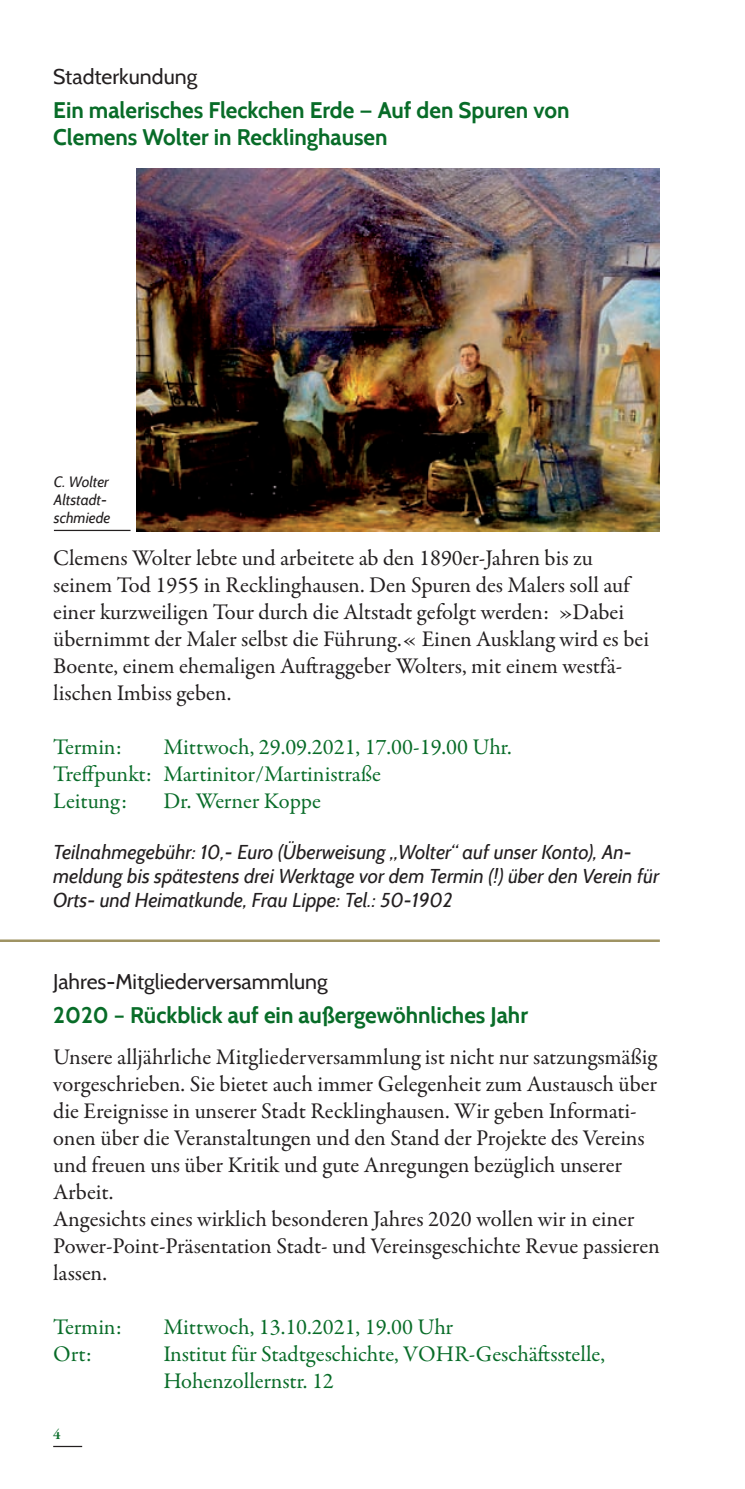
<style>
.page{position:relative;width:745px;height:1489px;background:#fff}
.page>*{position:absolute;margin:0;border:0;box-sizing:border-box;transform-origin:0 0}
.t1{font:22.5px/27px "Garamond Premr Pro";letter-spacing:-.005em;color:#231f20}
.t2{font:22.5px/27px "Garamond Premr Pro";color:#086c28}
.t3{font:700 22.5px/27px "Cabin";color:#086c28}
.t4{font:21.25px "Cabin";color:#231f20}
.t5{font:italic 20px/24px "Cabin";color:#231f20}
.t6{font:italic 15px/18px "Cabin";color:#231f20}
</style>
<div class="page">
<svg style="left:53px;top:1445px;width:29px;height:1px"></svg>
<hr style="left:0;top:939px;width:659px;height:2px;background:#9f9363">
<img style="left:136px;top:168px;width:523px;height:363px">
<hr style="left:54px;top:530px;width:76px;height:1px;background:#231f20">
<p class="t4" style="left:53px;top:64px;width:145px">Stadterkundung</p>
<p class="t3" style="left:53px;top:97px;width:517px">Ein malerisches Fleckchen Erde — Auf den Spuren von<br>Clemens Wolter in Recklinghausen</p>
<p class="t6" style="left:54px;top:472px;width:58px">C. Wolter<br>Altstadt&shy;schmiede</p>
<p class="t1" style="left:53px;top:544px;width:597px">Clemens Wolter lebte und arbeitete ab den 1890er-Jahren bis zu seinem Tod 1955 in Recklinghausen. Den Spuren des Malers soll auf einer kurzweiligen Tour durch die Altstadt gefolgt werden: »Dabei übernimmt der Maler selbst die Führung.« Einen Ausklang wird es bei Boente, einem ehemaligen Auftraggeber Wolters, mit einem westfä&shy;lischen Imbiss geben.</p>
<p class="t2" style="left:53px;top:733px;width:70px">Termin:</p>
<p class="t2" style="left:53px;top:733px;width:460px;text-indent:110px">Mittwoch, 29.09.2021, 17.00-19.00 Uhr.<br>Treffpunkt: Martinitor/Martinistraße<br>Leitung:</p>
<p class="t2" style="left:163px;top:787px;width:159px">Dr. Werner Koppe</p>
<p class="t5" style="left:53px;top:839px;width:607px">Teilnahmegebühr: 10,- Euro (Überweisung „Wolter“ auf unser Konto), An&shy;meldung bis spätestens drei Werktage vor dem Termin (!) über den Verein für<br>Orts- und Heimatkunde, Frau Lippe: Tel.: 50-1902</p>
<p class="t4" style="left:53px;top:968px;width:276px">Jahres-Mitgliederversammlung</p>
<p class="t3" style="left:53px;top:1001px;width:476px">2020 – Rückblick auf ein außergewöhnliches Jahr</p>
<p class="t1" style="left:53px;top:1043px;width:607px">Unsere alljährliche Mitgliederversammlung ist nicht nur satzungsmäßig vorgeschrieben. Sie bietet auch immer Gelegenheit zum Austausch über die Ereignisse in unserer Stadt Recklinghausen. Wir geben Informati&shy;onen über die Veranstaltungen und den Stand der Projekte des Vereins und freuen uns über Kritik und gute Anregungen bezüglich unserer Arbeit.<br>Angesichts eines wirklich besonderen Jahres 2020 wollen wir in einer Power-Point-Präsentation Stadt- und Vereinsgeschichte Revue passieren lassen.</p>
<p class="t2" style="left:53px;top:1313px;width:70px">Termin:</p>
<p class="t2" style="left:163px;top:1313px;width:291px">Mittwoch, 13.10.2021, 19.00 Uhr</p>
<p class="t2" style="left:53px;top:1340px;width:40px">Ort:</p>
<p class="t2" style="left:163px;top:1340px;width:443px">Institut für Stadtgeschichte, VOHR-Geschäftsstelle,<br>Hohenzollernstr. 12</p>
</div>
